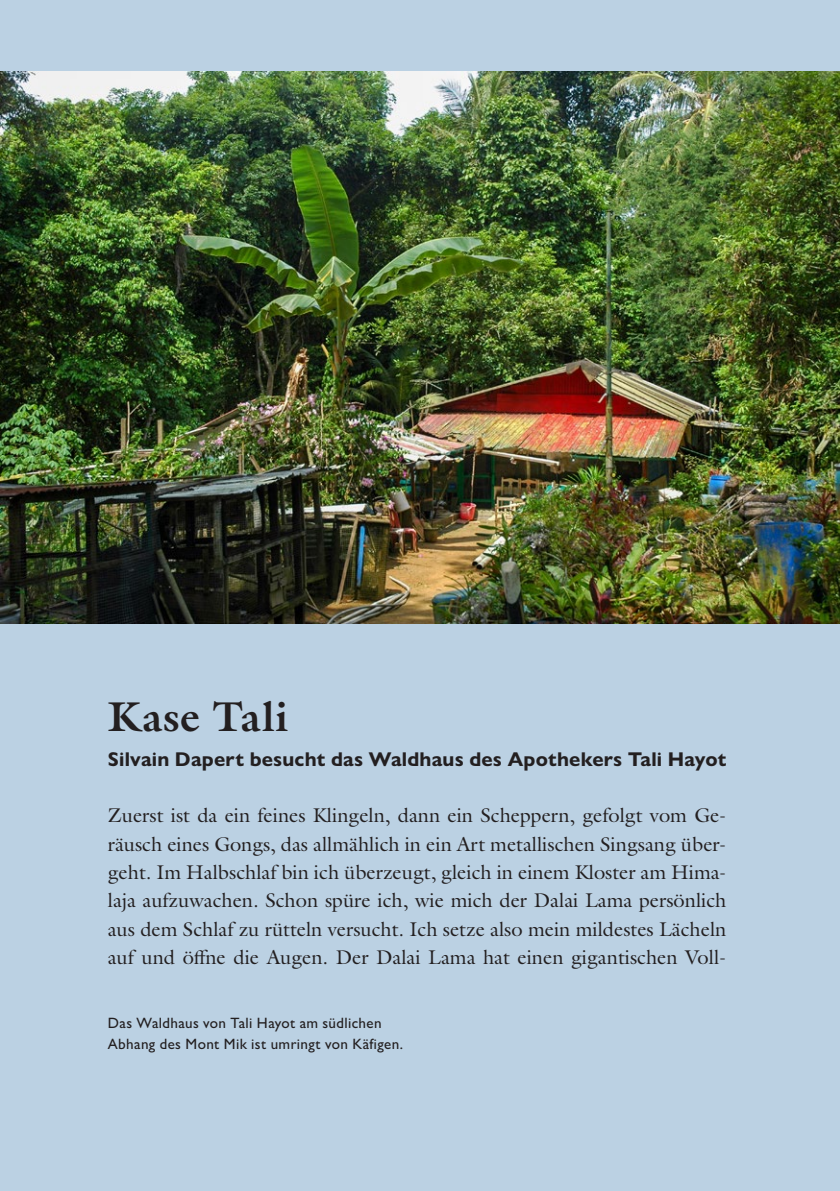
<style>
.page{position:relative;width:840px;height:1191px;background:#fff}
.page>*{position:absolute;margin:0;border:0;box-sizing:border-box;transform-origin:0 0}
.Titel{font:700 42px "Galliard Pro";letter-spacing:.015em;color:#231f20}
.Lauftext_stumpf{font:20px/28.4px "Galliard Pro";color:#231f20;text-align:justify}
.Unterzeile{font:700 20px "Gill Sans Nova";letter-spacing:.01em;color:#231f20}
.Bildlegende{font:500 15px/21.2px "Gill Sans Nova";letter-spacing:.025em;color:#231f20}
</style>
<div class="page">
<div style="left:0;top:0;width:839px;height:1191px;background:#bbd1e3"></div>
<img style="left:0;top:71px;width:839px;height:553px">
<p class="Titel" style="left:108px;top:689px;width:182px">Kase Tali</p>
<p class="Unterzeile" style="left:108px;top:746px;width:620px">Silvain Dapert besucht das Waldhaus des Apothekers Tali Hayot</p>
<p class="Lauftext_stumpf" style="left:108px;top:801px;width:619px">Zuerst ist da ein feines Klingeln, dann ein Scheppern, gefolgt vom Ge&shy;räusch eines Gongs, das allmählich in ein Art metallischen Singsang über&shy;geht. Im Halbschlaf bin ich überzeugt, gleich in einem Kloster am Hima&shy;laja aufzuwachen. Schon spüre ich, wie mich der Dalai Lama persönlich aus dem Schlaf zu rütteln versucht. Ich setze also mein mildestes Lächeln auf und öffne die Augen. Der Dalai Lama hat einen gigantischen Voll-</p>
<p class="Bildlegende" style="left:108px;top:1012px;width:296px">Das Waldhaus von Tali Hayot am südlichen<br>Abhang des Mont Mik ist umringt von Käfigen.</p>
</div>
